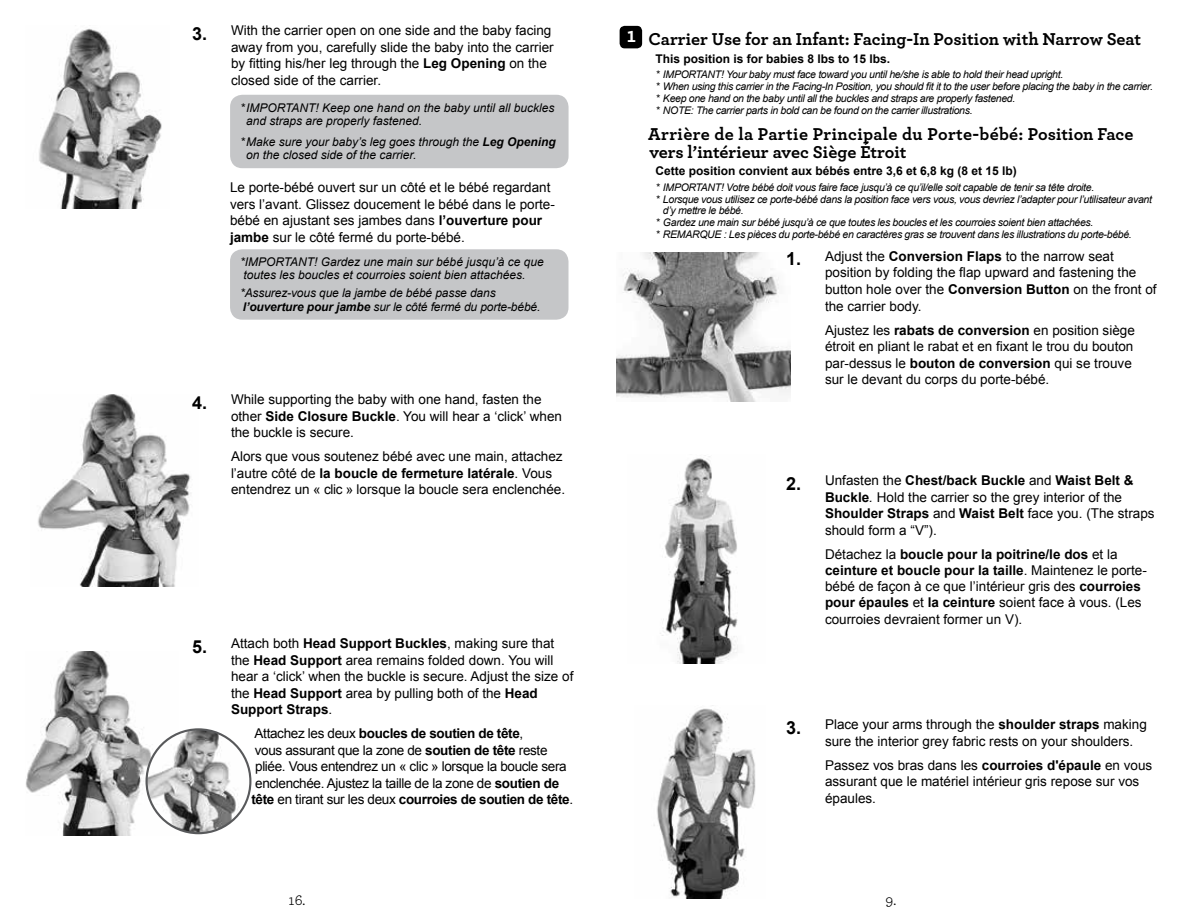
<style>
.page{position:relative;width:1188px;height:918px;background:#fff}
.page>*{position:absolute;margin:0;border:0;box-sizing:border-box;transform-origin:0 0}
.t1{font:700 18px/18px "Archer";color:#000}
.t2{font:15.3px "Archer";color:#000}
.t3{font:13.5px/16.5px "Arial";color:#000}
.t4{font:13.5px/16.5px "Arial";letter-spacing:-.025em;color:#000}
.t5{font:italic 12px/13.5px "Arial";color:#000}
.t6{font:700 12px "Arial";color:#000}
.t7{font:italic 10.5px/12px "Arial";letter-spacing:-.03em;color:#000}
.s1{font-weight:700;font-size:18px}
.s2{font-weight:700}
.s3{font-style:italic}
</style>
<div class="page">
<div style="left:230px;top:95px;width:339px;height:73px;background:#c5c6c8;border-radius:12px"></div>
<div style="left:230px;top:249px;width:338px;height:71px;background:#c5c6c8;border-radius:12px"></div>
<img style="left:39px;top:28px;width:123px;height:180px">
<img style="left:26px;top:651px;width:153px;height:184px">
<img style="left:38px;top:394px;width:153px;height:192px">
<img style="left:147px;top:729px;width:103px;height:104px;border-radius:52px">
<div style="left:146px;top:728px;width:105px;height:106px;border:2px solid #58595b;border-radius:50%"></div>
<img style="left:616px;top:253px;width:174px;height:149px">
<div style="left:620px;top:26px;width:22px;height:22px;background:#000;border-radius:5px"></div>
<img style="left:660px;top:455px;width:78px;height:208px">
<img style="left:654px;top:705px;width:102px;height:194px">
<p class="t3" style="left:231px;top:22px;width:324px;text-indent:-39px"><span class="s1">3.</span> With the carrier open on one side and the baby facing away from you, carefully slide the baby into the carrier by fitting his/her leg through the <span class="s2">Leg Opening</span> on the closed side of the carrier.</p>
<p class="t5" style="left:246px;top:101px;width:310px;text-indent:-6px">*IMPORTANT! Keep one hand on the baby until all buckles and straps are properly fastened.</p>
<p class="t5" style="left:246px;top:135px;width:311px;text-indent:-6px">*Make sure your baby’s leg goes through the <span class="s2">Leg Opening </span>on the closed side of the carrier.</p>
<p class="t3" style="left:230px;top:180px;width:326px">Le porte-bébé ouvert sur un côté et le bébé regardant vers l’avant. Glissez doucement le bébé dans le porte&shy;bébé en ajustant ses jambes dans <span class="s2">l’ouverture pour jambe</span> sur le côté fermé du porte-bébé.</p>
<p class="t5" style="left:240px;top:255px;width:305px">*IMPORTANT! Gardez une main sur bébé jusqu’à ce que toutes les boucles et courroies soient bien attachées.</p>
<p class="t5" style="left:240px;top:287px;width:302px">*Assurez-vous que la jambe de bébé passe dans <span class="s2">l’ouverture pour jambe</span> sur le côté fermé du porte-bébé.</p>
<p class="t3" style="left:231px;top:391px;width:333px;text-indent:-39px"><span class="s1">4.</span> While supporting the baby with one hand, fasten the other <span class="s2">Side Closure Buckle</span>. You will hear a ‘click’ when the buckle is secure.</p>
<p class="t3" style="left:231px;top:448px;width:336px">Alors que vous soutenez bébé avec une main, attachez l’autre côté de <span class="s2">la boucle de fermeture latérale</span>. Vous entendrez un « clic » lorsque la boucle sera enclenchée.</p>
<p class="t3" style="left:231px;top:635px;width:344px;text-indent:-39px"><span class="s1">5.</span> Attach both <span class="s2">Head Support Buckles</span>, making sure that the <span class="s2">Head Support</span> area remains folded down. You will hear a ‘click’ when the buckle is secure. Adjust the size of the <span class="s2">Head Support</span> area by pulling both of the <span class="s2">Head Support Straps</span>.</p>
<p class="t4" style="left:251px;top:725px;width:323px">Attachez les deux <span class="s2">boucles de soutien de tête</span>,<br>vous assurant que la zone de <span class="s2">soutien de tête</span> reste pliée. Vous entendrez un « clic » lorsque la boucle sera enclenchée. Ajustez la taille de la zone de <span class="s2">soutien de tête</span> en tirant sur les deux <span class="s2">courroies de soutien de tête</span>.</p>
<p class="t2" style="left:289px;top:889px;width:18px">16.</p>
<h1 class="t1" style="left:627px;top:29px;width:516px"><sup>1</sup> Carrier Use for an Infant: Facing-In Position with Narrow Seat</h1>
<p class="t6" style="left:656px;top:50px;width:236px">This position is for babies 8 lbs to 15 lbs.</p>
<p class="t7" style="left:656px;top:69px;width:499px">* IMPORTANT! Your baby must face toward you until he/she is able to hold their head upright.<br>* When using this carrier in the Facing-In Position, you should fit it to the user before placing the baby in the carrier. * Keep one hand on the baby until all the buckles and straps are properly fastened.<br>* NOTE: The carrier parts in bold can be found on the carrier illustrations.</p>
<h1 class="t1" style="left:648px;top:124px;width:487px">Arrière de la Partie Principale du Porte-bébé: Position Face vers l’intérieur avec Siège Étroit</h1>
<p class="t6" style="left:656px;top:163px;width:363px">Cette position convient aux bébés entre 3,6 et 6,8 kg (8 et 15 lb)</p>
<p class="t7" style="left:656px;top:182px;width:498px">* IMPORTANT! Votre bébé doit vous faire face jusqu’à ce qu’il/elle soit capable de tenir sa tête droite.<br>* Lorsque vous utilisez ce porte-bébé dans la position face vers vous, vous devriez l’adapter pour l’utilisateur avant</p>
<p class="t7" style="left:656px;top:204px;width:478px;text-indent:7px">d’y mettre le bébé.<br>* Gardez une main sur bébé jusqu’à ce que toutes les boucles et les courroies soient bien attachées.<br>* REMARQUE : Les pièces du porte-bébé en caractères gras se trouvent dans les illustrations du porte-bébé.</p>
<p class="t3" style="left:825px;top:248px;width:333px;text-indent:-39px"><span class="s1">1.</span> Adjust the <span class="s2">Conversion Flaps</span> to the narrow seat position by folding the flap upward and fastening the button hole over the <span class="s2">Conversion Button</span> on the front of the carrier body.</p>
<p class="t3" style="left:825px;top:322px;width:311px">Ajustez les <span class="s2">rabats de conversion</span> en position siège étroit en pliant le rabat et en fixant le trou du bouton par-dessus le <span class="s2">bouton de conversion</span> qui se trouve sur le devant du corps du porte-bébé.</p>
<p class="t3" style="left:825px;top:472px;width:331px;text-indent:-39px"><span class="s1">2.</span> Unfasten the <span class="s2">Chest/back Buckle</span> and <span class="s2">Waist Belt &amp; Buckle</span><span class="s3">.</span> Hold the carrier so the grey interior of the <span class="s2">Shoulder Straps</span> and <span class="s2">Waist Belt</span> face you. (The straps should form a “V”).</p>
<p class="t3" style="left:825px;top:546px;width:323px">Détachez la <span class="s2">boucle pour la poitrine/le dos</span> et la <span class="s2">ceinture et boucle pour la taille</span>. Maintenez le porte&shy;bébé de façon à ce que l’intérieur gris des <span class="s2">courroies pour épaules</span> et <span class="s2">la ceinture</span> soient face à vous. (Les courroies devraient former un V).</p>
<p class="t3" style="left:825px;top:716px;width:323px;text-indent:-39px"><span class="s1">3.</span> Place your arms through the <span class="s2">shoulder straps</span> making sure the interior grey fabric rests on your shoulders.</p>
<p class="t3" style="left:825px;top:757px;width:329px">Passez vos bras dans les <span class="s2">courroies d'épaule</span> en vous assurant que le matériel intérieur gris repose sur vos épaules.</p>
<p class="t2" style="left:886px;top:889px;width:12px">9.</p>
</div>
